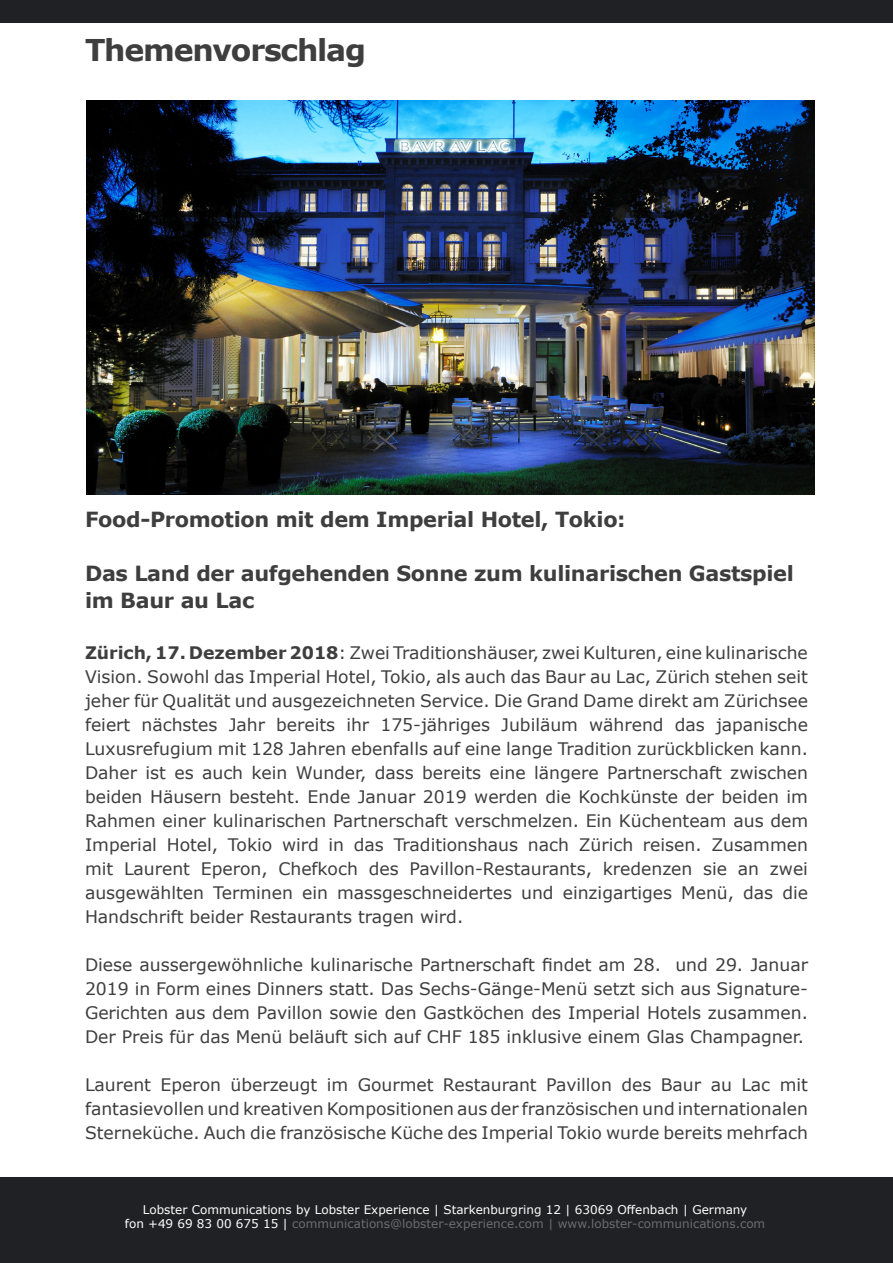
<style>
.page{position:relative;width:893px;height:1263px;background:#fff}
.page>*{position:absolute;margin:0;border:0;box-sizing:border-box;transform-origin:0 0}
.t1{font:700 30px "Verdana";letter-spacing:-.04em;color:#3e3e3f}
.t2{font:700 20.85px/27px "Verdana";letter-spacing:-.015em;color:#3e3e3f}
.t3{font:17.25px/24px "Verdana";color:#3e3e3f;text-align:justify}
.t4{font:12px "Verdana";color:#6c6d70}
.t5{font:12px "Verdana";color:#fff}
.s1{font-weight:700}
.s2{color:#fff}
</style>
<div class="page">
<div style="left:0;top:0;width:893px;height:22px;background:#202125"></div>
<img style="left:86px;top:101px;width:728px;height:393px">
<div style="left:0;top:1178px;width:893px;height:85px;background:#202125"></div>
<p class="t1" style="left:85px;top:29px;width:283px">Themenvorschlag</p>
<p class="t2" style="left:85px;top:506px;width:542px">Food-Promotion mit dem Imperial Hotel, Tokio:</p>
<p class="t2" style="left:85px;top:560px;width:710px">Das Land der aufgehenden Sonne zum kulinarischen Gastspiel im Baur au Lac</p>
<p class="t3" style="left:85px;top:641px;width:725px"><span class="s1">Zürich, 17. Dezember 2018</span>: Zwei Traditionshäuser, zwei Kulturen, eine kulinarische Vision. Sowohl das Imperial Hotel, Tokio, als auch das Baur au Lac, Zürich stehen seit jeher für Qualität und ausgezeichneten Service. Die Grand Dame direkt am Zürichsee feiert nächstes Jahr bereits ihr 175-jähriges Jubiläum während das japanische Luxusrefugium mit 128 Jahren ebenfalls auf eine lange Tradition zurückblicken kann.<br>Daher ist es auch kein Wunder, dass bereits eine längere Partnerschaft zwischen beiden Häusern besteht. Ende Januar 2019 werden die Kochkünste der beiden im Rahmen einer kulinarischen Partnerschaft verschmelzen. Ein Küchenteam aus dem Imperial Hotel, Tokio wird in das Traditionshaus nach Zürich reisen. Zusammen mit Laurent Eperon, Chefkoch des Pavillon-Restaurants, kredenzen sie an zwei ausgewählten Terminen ein massgeschneidertes und einzigartiges Menü, das die Handschrift beider Restaurants tragen wird.</p>
<p class="t3" style="left:85px;top:953px;width:724px">Diese aussergewöhnliche kulinarische Partnerschaft findet am 28. und 29. Januar 2019 in Form eines Dinners statt. Das Sechs-Gänge-Menü setzt sich aus Signature-Gerichten aus dem Pavillon sowie den Gastköchen des Imperial Hotels zusammen.<br>Der Preis für das Menü beläuft sich auf CHF 185 inklusive einem Glas Champagner.</p>
<p class="t3" style="left:85px;top:1073px;width:724px">Laurent Eperon überzeugt im Gourmet Restaurant Pavillon des Baur au Lac mit fantasievollen und kreativen Kompositionen aus der französischen und internationalen Sterneküche. Auch die französische Küche des Imperial Tokio wurde bereits mehrfach</p>
<p class="t5" style="left:143px;top:1201px;width:606px">Lobster Communications by Lobster Experience | Starkenburgring 12 | 63069 Offenbach | Germany</p>
<p class="t4" style="left:125px;top:1215px;width:642px"><span class="s2">fon +49 69 83 00 675 15 |</span> communications@lobster-experience.com | www.lobster-communications.com</p>
</div>
